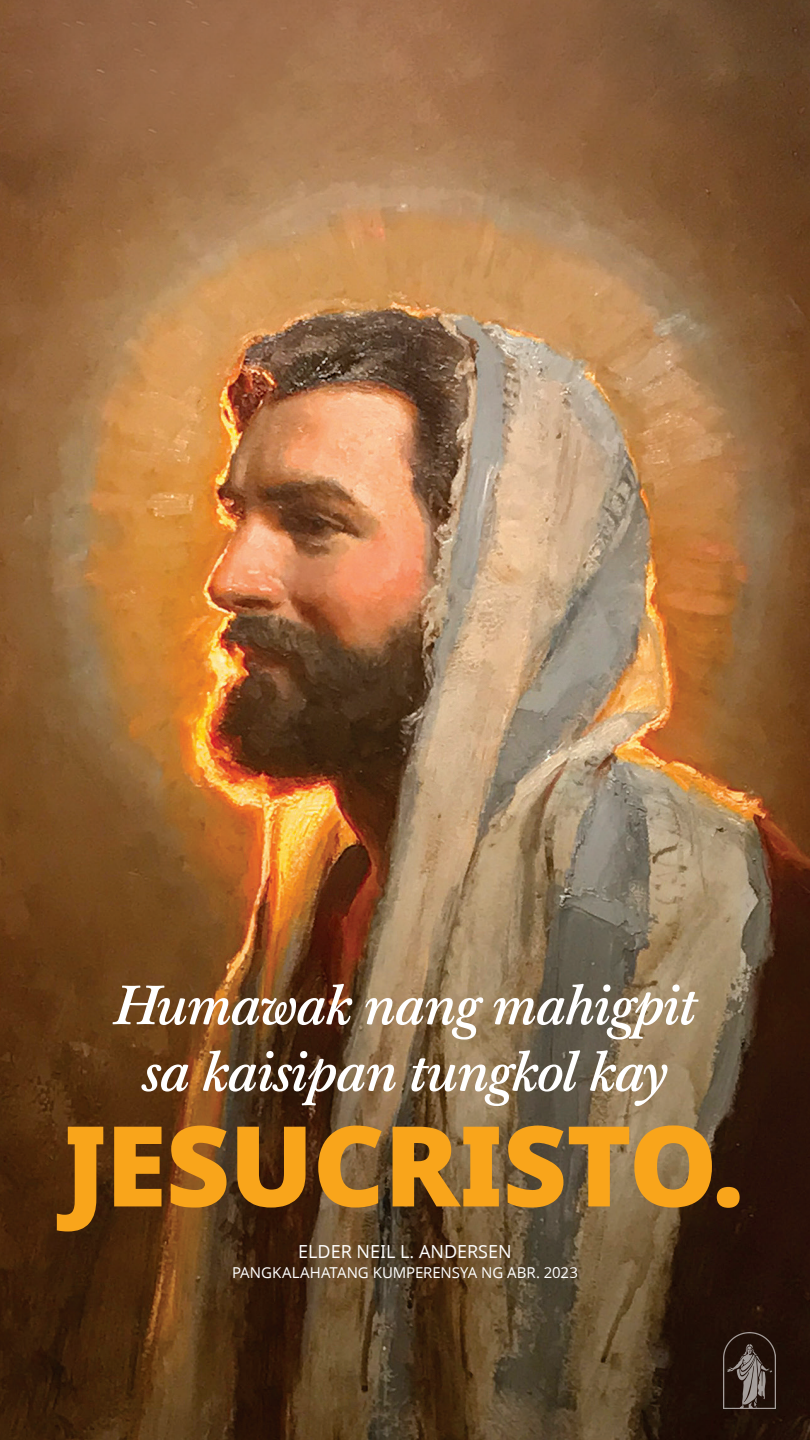
<style>
.page{position:relative;width:810px;height:1440px;background:#fff}
.page>*{position:absolute;margin:0;border:0;box-sizing:border-box;transform-origin:0 0}
.Pull_Quote_Andersen{font:800 111.75px "Dots Solidlds Lat";letter-spacing:-.01em;color:#f9a51b}
.Pull_Quote_Andersen-2{font:italic 500 54.15px/66.4px "Mc Kay Prolds Lat";letter-spacing:-.02em;color:#fff;text-align:center}
.Side_QT_Citation_And{font:18px "Dots Solidlds Lat";color:#fff}
.Side_QT_Citation_And-2{font:15px "Dots Solidlds Lat";letter-spacing:-.005em;color:#fff}
</style>
<div class="page">
<img style="left:0;top:0;width:810px;height:1440px">
<img style="left:724px;top:1333px;width:51px;height:75px">
<p class="Pull_Quote_Andersen-2" style="left:113px;top:972px;width:585px">Humawak nang mahigpit sa kaisipan tungkol kay</p>
<p class="Pull_Quote_Andersen" style="left:66px;top:1081px;width:680px">JESUCRISTO.</p>
<p class="Side_QT_Citation_And" style="left:298px;top:1238px;width:215px">ELDER NEIL L. ANDERSEN</p>
<p class="Side_QT_Citation_And-2" style="left:232px;top:1262px;width:347px">PANGKALAHATANG KUMPERENSYA NG ABR. 2023</p>
</div>
